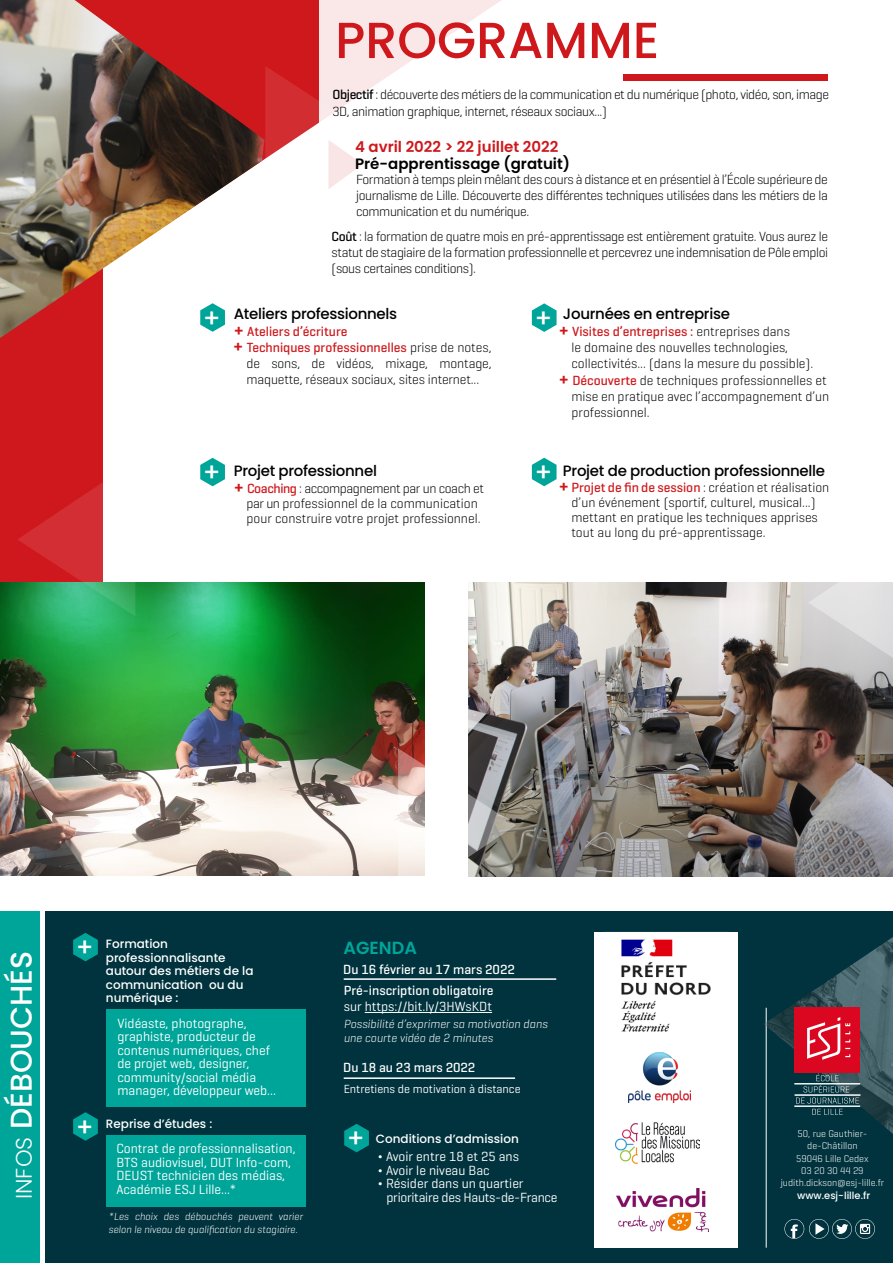
<style>
.page{position:relative;width:893px;height:1263px;background:#fff}
.page>*{position:absolute;margin:0;border:0;box-sizing:border-box;transform-origin:0 0}
.t1{font:500 50.7px "Poppins";color:#ce181c}
.t2{font:500 30px "Poppins";color:#fff}
.t3{font:500 25.2px "Poppins";color:#fff}
.t4{font:600 17.55px "Poppins";color:#00a59a}
.t5{font:500 15px "Poppins";letter-spacing:-.02em;color:#000}
.t6{font:600 15px "Poppins";color:#000}
.t7{font:600 15px "Poppins";color:#ce181c}
.t8{font:300 13.5px/15px "Geogrotesque";color:#000}
.t9{font:13.5px/13.5px "Geogrotesque";color:#fff}
.t10{font:300 13.5px/16.2px "Geogrotesque";letter-spacing:-.03em;color:#000}
.t11{font:500 13.5px "Geogrotesque";color:#ce181c}
.t12{font:500 13.5px "Geogrotesque";color:#fff}
.t13{font:13.5px "Geogrotesque";letter-spacing:-.02em;color:#fff}
.t14{font:500 12px/13.5px "Poppins";color:#fff}
.t15{font:italic 300 12px/14.4px "Geogrotesque";color:#fff}
.t16{font:12px "Geogrotesque";color:#fff}
.t17{font:italic 300 10.5px/12.6px "Geogrotesque";color:#fff}
.t18{font:300 9.9px/12.5px "Geogrotesque";color:#fff;text-align:center}
.t19{font:500 9.9px "Poppins";color:#fff}
.s1{font-weight:500}
.s2{font-family:"Poppins";font-weight:600;font-size:15px}
.s3{font-weight:300;color:#000}
.s4{font-family:"Poppins";font-weight:600;font-size:15px;color:#ce181c}
.s5{font-weight:500;color:#ce181c}
.s6{font-weight:300;font-size:22.5px}
.s7{font-size:25.2px}
</style>
<div class="page">
<div style="left:0;top:223px;width:103px;height:408px;background:#cf181e"></div>
<div style="left:28px;top:911px;width:865px;height:352px;background:#00333e"></div>
<div style="left:594px;top:932px;width:143px;height:316px;background:#fff"></div>
<div style="left:0;top:911px;width:42px;height:352px;background:#00a59a"></div>
<div style="left:264px;top:0;width:56px;height:160px;background:#ce181c"></div>
<img style="left:0;top:0;width:264px;height:338px">
<div style="left:623px;top:74px;width:205px;height:6px;background:#ce181c"></div>
<hr style="left:365px;top:1012px;width:127px;height:1px;background:#fff">
<hr style="left:344px;top:978px;width:212px;height:2px;background:#fff">
<hr style="left:344px;top:1077px;width:171px;height:2px;background:#fff">
<hr style="left:766px;top:1008px;width:1px;height:240px;background:#fff">
<div style="left:107px;top:1009px;width:199px;height:97px;background:#00a59a"></div>
<img style="left:764px;top:937px;width:129px;height:297px">
<svg style="left:796px;top:1073px;width:63px;height:42px"></svg>
<div style="left:794px;top:1007px;width:66px;height:65px;background:#db0720"></div>
<hr style="left:794px;top:1083px;width:66px;height:1px;background:#fff">
<hr style="left:795px;top:1095px;width:65px;height:1px;background:#fff">
<hr style="left:794px;top:1106px;width:66px;height:1px;background:#fff">
<svg style="left:807px;top:1017px;width:43px;height:43px"></svg>
<img style="left:0;top:582px;width:425px;height:293px">
<svg style="left:200px;top:458px;width:25px;height:28px"></svg>
<img style="left:468px;top:582px;width:425px;height:294px">
<div style="left:107px;top:1135px;width:199px;height:71px;background:#00a59a"></div>
<img style="left:621px;top:939px;width:90px;height:93px">
<img style="left:628px;top:1053px;width:62px;height:49px">
<img style="left:616px;top:1122px;width:84px;height:42px">
<svg style="left:784px;top:1219px;width:91px;height:20px"></svg>
<svg style="left:200px;top:303px;width:25px;height:29px"></svg>
<svg style="left:532px;top:303px;width:25px;height:29px"></svg>
<svg style="left:532px;top:458px;width:25px;height:28px"></svg>
<div style="left:40px;top:904px;width:5px;height:359px;background:#fff"></div>
<svg style="left:73px;top:1112px;width:25px;height:29px"></svg>
<svg style="left:73px;top:933px;width:25px;height:28px"></svg>
<svg style="left:17px;top:482px;width:118px;height:134px"></svg>
<svg style="left:398px;top:748px;width:118px;height:129px"></svg>
<svg style="left:808px;top:582px;width:85px;height:97px;background:#cecdce"></svg>
<svg style="left:265px;top:66px;width:118px;height:123px"></svg>
<svg style="left:344px;top:1124px;width:25px;height:28px"></svg>
<img style="left:616px;top:1188px;width:93px;height:43px">
<h1 class="t1" style="left:335px;top:11px;width:326px">PROGRAMME</h1>
<p class="t10" style="left:332px;top:86px;width:498px"><span class="s1">Objectif</span> : découverte des métiers de la communication et du numérique (photo, vidéo, son, image<br>3D, animation graphique, internet, réseaux sociaux...)</p>
<p class="t7" style="left:355px;top:139px;width:205px">4 avril 2022 &gt; 22 juillet 2022</p>
<p class="t6" style="left:355px;top:155px;width:217px">Pré-apprentissage (gratuit)</p>
<p class="t8" style="left:356px;top:171px;width:473px;line-height:16.2px;text-align:justify">Formation à temps plein mêlant des cours à distance et en présentiel à l’École supérieure de journalisme de Lille. Découverte des différentes techniques utilisées dans les métiers de la communication et du numérique.</p>
<p class="t8" style="left:332px;top:228px;width:498px;line-height:16.2px;text-align:justify"><span class="s1">Coût</span> : la formation de quatre mois en pré-apprentissage est entièrement gratuite. Vous aurez le statut de stagiaire de la formation professionnelle et percevrez une indemnisation de Pôle emploi (sous certaines conditions).</p>
<p class="t5" style="left:234px;top:305px;width:165px">Ateliers professionnels</p>
<p class="t11" style="left:234px;top:323px;width:115px"><span class="s2">+</span> Ateliers d’écriture</p>
<p class="t11" style="left:233px;top:339px;width:260px"><span class="s2">+</span> Techniques professionnelles <span class="s3">prise de notes,</span></p>
<p class="t8" style="left:246px;top:356px;width:247px">de sons, de vidéos, mixage, montage,</p>
<p class="t8" style="left:246px;top:372px;width:234px">maquette, réseaux sociaux, sites internet...</p>
<h3 class="t3" style="left:203px;top:303px;width:20px">+</h3>
<h3 class="t3" style="left:534px;top:303px;width:20px">+</h3>
<p class="t5" style="left:563px;top:305px;width:169px">Journées en entreprise</p>
<p class="t11" style="left:559px;top:323px;width:233px"><span class="s2">+</span> Visites d’entreprises : <span class="s3">entreprises dans</span></p>
<p class="t8" style="left:571px;top:339px;width:218px">le domaine des nouvelles technologies,</p>
<p class="t8" style="left:571px;top:356px;width:243px">collectivités... (dans la mesure du possible).</p>
<p class="t8" style="left:559px;top:372px;width:270px"><span class="s4">+</span> <span class="s5">Découverte</span> de techniques professionnelles et</p>
<p class="t8" style="left:571px;top:388px;width:259px">mise en pratique avec l’accompagnement d’un</p>
<p class="t8" style="left:571px;top:404px;width:80px">professionnel.</p>
<h3 class="t3" style="left:203px;top:458px;width:20px">+</h3>
<p class="t5" style="left:234px;top:462px;width:145px">Projet professionnel</p>
<p class="t8" style="left:246px;top:480px;width:239px;text-indent:-13px"><span class="s4">+</span> <span class="s5">Coaching</span> : accompagnement par un coach et par un professionnel de la communication pour construire votre projet professionnel.</p>
<h3 class="t3" style="left:534px;top:458px;width:20px">+</h3>
<p class="t5" style="left:563px;top:462px;width:264px">Projet de production professionnelle</p>
<p class="t8" style="left:571px;top:480px;width:259px;text-indent:-13px"><span class="s4">+</span> <span class="s5">Projet de fin de session</span> : création et réalisation d’un événement (sportif, culturel, musical...) mettant en pratique les techniques apprises tout au long du pré-apprentissage.</p>
<h2 class="t2" style="left:4px;top:1199px;width:250px;rotate:-90deg"><span class="s6">INFOS</span> DÉBOUCHÉS</h2>
<h3 class="t3" style="left:76px;top:933px;width:20px">+</h3>
<h3 class="t3" style="left:76px;top:1112px;width:20px">+</h3>
<p class="t14" style="left:106px;top:937px;width:149px">Formation professionnalisante autour des métiers de la communication ou du numérique :</p>
<p class="t9" style="left:117px;top:1016px;width:160px">Vidéaste, photographe, graphiste, producteur de contenus numériques, chef de projet web, designer, community/social média manager, développeur web...</p>
<p class="t14" style="left:106px;top:1117px;width:108px">Reprise d’études :</p>
<p class="t9" style="left:116px;top:1141px;width:181px">Contrat de professionnalisation,<br>BTS audiovisuel, DUT Info-com,<br>DEUST technicien des médias,<br>Académie ESJ Lille...*</p>
<p class="t17" style="left:109px;top:1210px;width:196px">*Les choix des débouchés peuvent varier selon le niveau de qualification du stagiaire.</p>
<p class="t4" style="left:344px;top:938px;width:75px">AGENDA</p>
<p class="t12" style="left:343px;top:961px;width:173px">Du 16 février au 17 mars 2022</p>
<p class="t12" style="left:344px;top:982px;width:151px">Pré-inscription obligatoire</p>
<p class="t9" style="left:344px;top:999px;width:150px">sur https://bit.ly/3HWsKDt</p>
<p class="t15" style="left:344px;top:1016px;width:205px">Possibilité d’exprimer sa motivation dans une courte vidéo de 2 minutes</p>
<p class="t12" style="left:343px;top:1059px;width:134px">Du 18 au 23 mars 2022</p>
<p class="t16" style="left:344px;top:1081px;width:178px">Entretiens de motivation à distance</p>
<p class="t14" style="left:347px;top:1132px;width:174px"><span class="s7">+</span> Conditions d’admission</p>
<p class="t9" style="left:378px;top:1149px;width:142px">¬ Avoir entre 18 et 25 ans</p>
<p class="t9" style="left:378px;top:1163px;width:113px">¬ Avoir le niveau Bac</p>
<p class="t9" style="left:378px;top:1176px;width:147px">¬ Résider dans un quartier</p>
<p class="t13" style="left:386px;top:1189px;width:173px">prioritaire des Hauts-de-France</p>
<p class="t18" style="left:781px;top:1127px;width:105px">50, rue Gauthier&shy;de-Châtillon<br>59046 Lille Cedex<br>03 20 30 44 29 judith.dickson@esj-lille.fr</p>
<p class="t19" style="left:797px;top:1190px;width:74px">www.esj-lille.fr</p>
</div>
